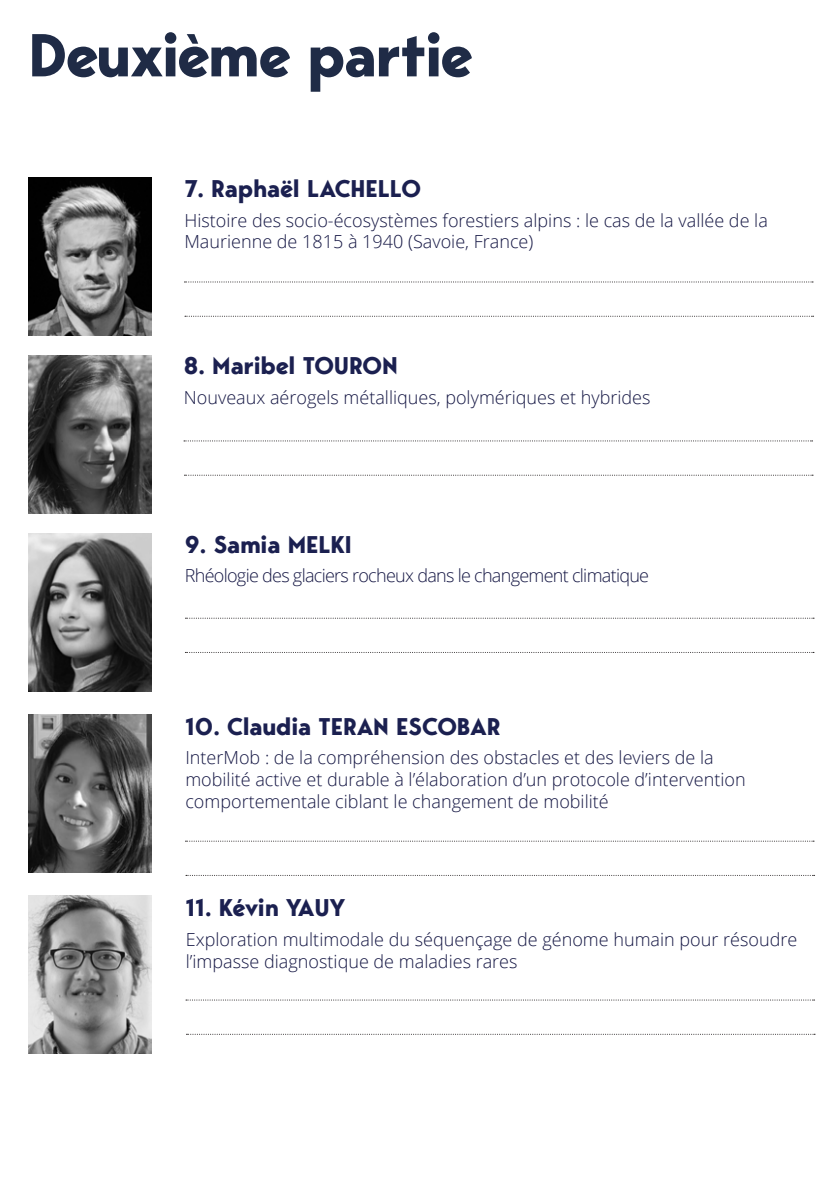
<style>
.page{position:relative;width:840px;height:1191px;background:#fff}
.page>*{position:absolute;margin:0;border:0;box-sizing:border-box;transform-origin:0 0}
.t1{font:700 60px "George";letter-spacing:-.03em;color:#1f2b46}
.t2{font:700 24px "George";letter-spacing:-.01em;color:#1b2050}
.t3{font:300 18px/21.6px "Open Sans";color:#151744}
.t4{font:300 18px "Open Sans";letter-spacing:-.04em;color:#151744}
</style>
<div class="page">
<img style="left:29px;top:355px;width:122px;height:158px">
<img style="left:29px;top:178px;width:122px;height:158px">
<img style="left:29px;top:534px;width:122px;height:158px">
<img style="left:29px;top:714px;width:122px;height:158px">
<img style="left:29px;top:895px;width:123px;height:158px">
<svg style="left:184px;top:440px;width:628px;height:1px"></svg>
<svg style="left:184px;top:475px;width:628px;height:1px"></svg>
<svg style="left:184px;top:281px;width:628px;height:1px"></svg>
<svg style="left:185px;top:316px;width:628px;height:1px"></svg>
<svg style="left:185px;top:617px;width:628px;height:1px"></svg>
<svg style="left:185px;top:652px;width:628px;height:1px"></svg>
<svg style="left:185px;top:840px;width:628px;height:1px"></svg>
<svg style="left:186px;top:875px;width:628px;height:1px"></svg>
<svg style="left:186px;top:999px;width:628px;height:1px"></svg>
<svg style="left:186px;top:1033px;width:628px;height:1px"></svg>
<p class="t1" style="left:28px;top:15px;width:446px">Deuxième partie</p>
<p class="t2" style="left:184px;top:172px;width:238px">7. Raphaël LACHELLO</p>
<p class="t3" style="left:184px;top:209px;width:584px">Histoire des socio-écosystèmes forestiers alpins : le cas de la vallée de la<br>Maurienne de 1815 à 1940 (Savoie, France)</p>
<p class="t2" style="left:184px;top:350px;width:215px">8. Maribel TOURON</p>
<p class="t3" style="left:184px;top:386px;width:468px">Nouveaux aérogels métalliques, polymériques et hybrides</p>
<p class="t2" style="left:185px;top:528px;width:168px">9. Samia MELKI</p>
<p class="t4" style="left:185px;top:563px;width:465px">Rhéologie des glaciers rocheux dans le changement climatique</p>
<p class="t2" style="left:185px;top:710px;width:316px">10. Claudia TERAN ESCOBAR</p>
<p class="t3" style="left:185px;top:746px;width:561px">InterMob : de la compréhension des obstacles et des leviers de la mobilité active et durable à l’élaboration d’un protocole d’intervention comportementale ciblant le changement de mobilité</p>
<p class="t2" style="left:186px;top:891px;width:161px">11. Kévin YAUY</p>
<p class="t3" style="left:186px;top:928px;width:612px">Exploration multimodale du séquençage de génome humain pour résoudre l’impasse diagnostique de maladies rares</p>
</div>
